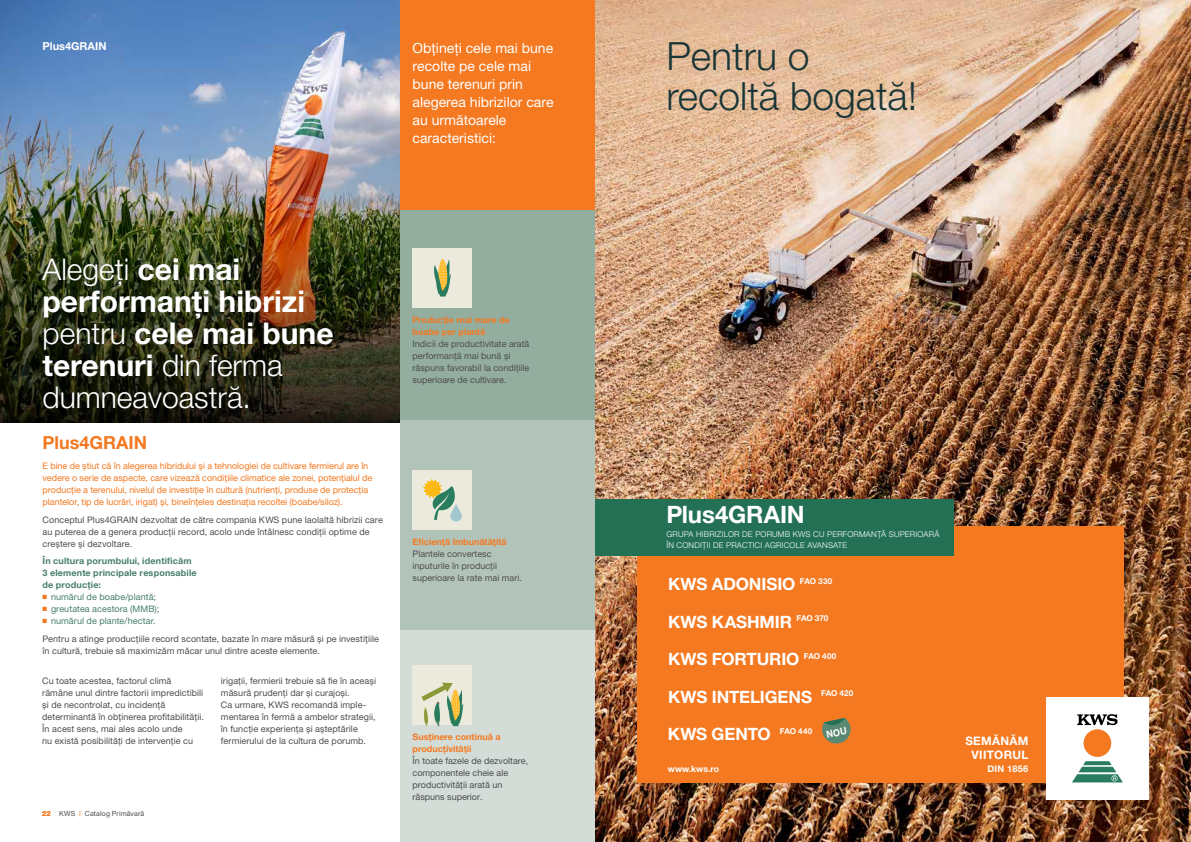
<style>
.page{position:relative;width:1191px;height:842px;background:#fff}
.page>*{position:absolute;margin:0;border:0;box-sizing:border-box;transform-origin:0 0}
.t1{font:300 39px/40px "Helvetica Neue LT Pro";color:#1a3537}
.t2{font:700 30px/32px "Helvetica Neue LT Pro";color:#fff}
.t3{font:700 24px "Helvetica Neue LT Pro";letter-spacing:-.005em;color:#fff}
.t4{font:700 18px "Helvetica Neue LT Pro";color:#f47920}
.t5{font:700 17px "Helvetica Neue LT Pro";letter-spacing:-.01em;color:#fff}
.t6{font:14px/18px "Helvetica Neue LT Pro";color:#fff}
.t7{font:700 11.7px/13.9px "Helvetica Neue LT Pro";letter-spacing:.025em;color:#fff;text-align:center}
.t8{font:700 11px "Helvetica Neue LT Pro";color:#fff}
.t9{font:700 9.2px "Helvetica Neue LT Pro";letter-spacing:.025em;color:#fff}
.t10{font:9px/12px "Helvetica Neue LT Pro";letter-spacing:.005em;color:#4d4d4f}
.t11{font:9px/12px "Helvetica Neue LT Pro";color:#f47920}
.t12{font:700 9px/12px "Helvetica Neue LT Pro";color:#f47920}
.t13{font:700 9px/12px "Helvetica Neue LT Pro";letter-spacing:.02em;color:#467e67}
.t14{font:9px "Helvetica Neue LT Pro";letter-spacing:.01em;color:#467e67}
.t15{font:700 8.8px "Helvetica Neue LT Pro";color:#fff}
.t16{font:300 8px/11px "Helvetica Neue LT Pro";letter-spacing:.025em;color:#fff}
.t17{font:7px "Helvetica Neue LT Pro";letter-spacing:.02em;color:#4d4d4f}
.t18{font:700 7px "Helvetica Neue LT Std";color:#f47920}
.s1{font-weight:300}
.s2{color:#f47920}
.s3{color:#467e67}
.s4{color:#f68d42}
</style>
<div class="page">
<img style="left:0;top:0;width:400px;height:210px">
<div style="left:400px;top:0;width:195px;height:210px;background:#f47920"></div>
<div style="left:400px;top:210px;width:195px;height:211px;background:#93ad9f"></div>
<div style="left:400px;top:421px;width:195px;height:210px;background:#b2c4ba"></div>
<div style="left:400px;top:631px;width:195px;height:211px;background:#d3dcd6"></div>
<div style="left:412px;top:248px;width:60px;height:60px;background:#eceadc"></div>
<svg style="left:434px;top:259px;width:17px;height:38px"></svg>
<div style="left:412px;top:665px;width:60px;height:59px;background:#eceadc"></div>
<svg style="left:421px;top:683px;width:42px;height:43px"></svg>
<div style="left:412px;top:470px;width:60px;height:60px;background:#eceadc"></div>
<svg style="left:423px;top:479px;width:39px;height:42px"></svg>
<img style="left:0;top:210px;width:400px;height:212px">
<img style="left:595px;top:0;width:596px;height:842px">
<div style="left:637px;top:526px;width:486px;height:257px;background:#f47920"></div>
<div style="left:595px;top:499px;width:359px;height:56px;background:#237055"></div>
<div style="left:1046px;top:697px;width:102px;height:102px;background:#fff"></div>
<svg style="left:1072px;top:761px;width:51px;height:21px"></svg>
<div style="left:1083px;top:729px;width:28px;height:28px;background:#f47920;border-radius:50%"></div>
<svg style="left:1077px;top:714px;width:40px;height:11px"></svg>
<svg style="left:822px;top:718px;width:29px;height:26px"></svg>
<p class="t8" style="left:43px;top:40px;width:65px">Plus4GRAIN</p>
<h3 class="t6" style="left:412px;top:38px;width:142px">Obțineți cele mai bune recolte pe cele mai bune terenuri prin alegerea hibrizilor care au următoarele caracteristici:</h3>
<h2 class="t2" style="left:43px;top:253px;width:293px"><span class="s1">Alegeți</span> cei mai performanți hibrizi <span class="s1">pentru</span> cele mai bune terenuri <span class="s1">din ferma dumneavoastră.</span></h2>
<h3 class="t4" style="left:43px;top:432px;width:106px">Plus4GRAIN</h3>
<p class="t11" style="left:43px;top:460px;width:331px">E bine de știut că în alegerea hibridului și a tehnologiei de cultivare fermierul are în vedere o serie de aspecte, care vizează condițiile climatice ale zonei, potențialul de producție a terenului, nivelul de investiție în cultură (nutrienți, produse de protecția plantelor, tip de lucrări, irigat) și, bineînțeles destinația recoltei (boabe/siloz).</p>
<p class="t10" style="left:43px;top:513px;width:342px">Conceptul Plus4GRAIN dezvoltat de către compania KWS pune laolaltă hibrizii care au puterea de a genera producții record, acolo unde întâlnesc condiții optime de creștere și dezvoltare.</p>
<p class="t13" style="left:43px;top:555px;width:156px">În cultura porumbului, identificăm<br>3 elemente principale responsabile de producție:</p>
<p class="t14" style="left:43px;top:592px;width:115px"><span class="s2">■</span> numărul de boabe/plantă;</p>
<p class="t14" style="left:43px;top:604px;width:118px"><span class="s2">■</span> greutatea acestora (MMB);</p>
<p class="t10" style="left:43px;top:612px;width:338px;line-height:17.7px"><span class="s2">■</span> <span class="s3">numărul de plante/hectar.<br></span>Pentru a atinge producțiile record scontate, bazate în mare măsură și pe investițiile</p>
<p class="t10" style="left:43px;top:645px;width:279px">în cultură, trebuie să maximizăm măcar unul dintre aceste elemente.</p>
<p class="t10" style="left:42px;top:674px;width:163px">Cu toate acestea, factorul climă rămâne unul dintre factorii impredictibili și de necontrolat, cu incidență determinantă în obținerea profitabilității.<br>În acest sens, mai ales acolo unde<br>nu există posibilități de intervenție cu</p>
<p class="t10" style="left:221px;top:674px;width:157px">irigații, fermierii trebuie să fie în aceași măsură prudenți dar și curajoși.<br>Ca urmare, KWS recomandă imple&shy;mentarea în fermă a ambelor strategii, în funcție experiența și așteptările fermierului de la cultura de porumb.</p>
<p class="t18" style="left:42px;top:809px;width:10px">22</p>
<p class="t17" style="left:59px;top:809px;width:87px">KWS <span class="s4">I</span> Catalog Primăvară</p>
<p class="t12" style="left:412px;top:313px;width:99px">Producție mai mare de boabe per plantă</p>
<p class="t10" style="left:412px;top:338px;width:118px">Indicii de productivitate arată performanță mai bună și răspuns favorabil la condițiile superioare de cultivare.</p>
<p class="t12" style="left:412px;top:536px;width:96px">Eficiență îmbunătățită</p>
<p class="t10" style="left:412px;top:548px;width:111px">Plantele convertesc inputurile în producții superioare la rate mai mari.</p>
<p class="t12" style="left:412px;top:730px;width:90px">Susținere continuă a producțivității</p>
<p class="t10" style="left:412px;top:754px;width:117px">În toate fazele de dezvoltare, componentele cheie ale productivității arată un răspuns superior.</p>
<h1 class="t1" style="left:666px;top:36px;width:252px">Pentru o recoltă bogată!</h1>
<h3 class="t3" style="left:666px;top:500px;width:140px">Plus4GRAIN</h3>
<p class="t16" style="left:666px;top:528px;width:274px">GRUPA HIBRIZILOR DE PORUMB KWS CU PERFORMANȚĂ SUPERIOARĂ<br>ÎN CONDIȚII DE PRACTICI AGRICOLE AVANSATE</p>
<h3 class="t5" style="left:668px;top:573px;width:166px">KWS ADONISIO <sup>FAO</sup> <sup>330</sup></h3>
<h3 class="t5" style="left:668px;top:611px;width:162px">KWS KASHMIR <sup>FAO</sup> <sup>370</sup></h3>
<h3 class="t5" style="left:668px;top:648px;width:170px">KWS FORTURIO <sup>FAO</sup> <sup>400</sup></h3>
<h3 class="t5" style="left:668px;top:686px;width:187px">KWS INTELIGENS <sup>FAO</sup> <sup>420</sup></h3>
<h3 class="t5" style="left:668px;top:723px;width:146px">KWS GENTO <sup>FAO</sup> <sup>440</sup></h3>
<p class="t7" style="left:965px;top:733px;width:65px">SEMĂNĂM<br>VIITORUL</p>
<p class="t15" style="left:668px;top:763px;width:53px">www.kws.ro</p>
<p class="t9" style="left:987px;top:762px;width:42px">DIN 1856</p>
</div>
